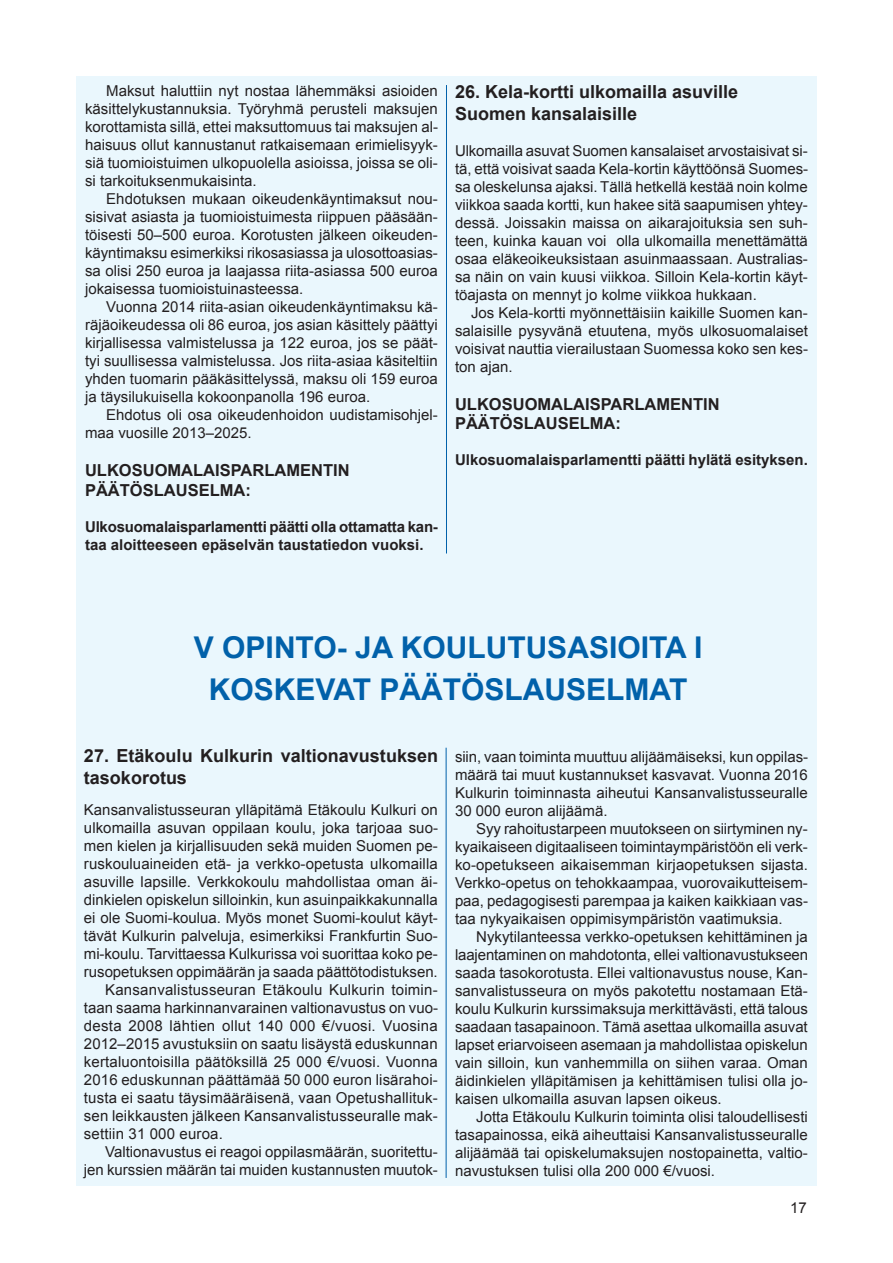
<style>
.page{position:relative;width:893px;height:1263px;background:#fff}
.page>*{position:absolute;margin:0;border:0;box-sizing:border-box;transform-origin:0 0}
.t1{font:700 30px/42px "Arial";color:#0161aa;text-align:center}
.t2{font:700 18px/21.6px "Arial";color:#231f20}
.t3{font:700 16.5px/19.8px "Arial";color:#231f20}
.t4{font:15px/18px "Arial";color:#231f20;text-align:justify}
.t5{font:700 15px/18px "Arial";color:#231f20}
.t6{font:15px "Arial";letter-spacing:.02em;color:#231f20}
</style>
<div class="page">
<div style="left:76px;top:77px;width:741px;height:1109px;background:#eaf7fd"></div>
<hr style="left:446px;top:85px;width:1px;height:468px;background:#0161aa">
<hr style="left:446px;top:748px;width:1px;height:430px;background:#0161aa">
<p class="t4" style="left:85px;top:82px;width:354px;text-indent:21px">Maksut haluttiin nyt nostaa lähemmäksi asioiden käsittelykustannuksia. Työryhmä perusteli maksujen korottamista sillä, ettei maksuttomuus tai maksujen al&shy;haisuus ollut kannustanut ratkaisemaan erimielisyyk&shy;siä tuomioistuimen ulkopuolella asioissa, joissa se oli&shy;si tarkoituksenmukaisinta.</p>
<p class="t4" style="left:85px;top:190px;width:354px;text-indent:21px">Ehdotuksen mukaan oikeudenkäyntimaksut nou&shy;sisivat asiasta ja tuomioistuimesta riippuen pääsään&shy;töisesti 50–500 euroa. Korotusten jälkeen oikeuden&shy;käyntimaksu esimerkiksi rikosasiassa ja ulosottoasias&shy;sa olisi 250 euroa ja laajassa riita-asiassa 500 euroa jokaisessa tuomioistuinasteessa.</p>
<p class="t4" style="left:85px;top:298px;width:354px;text-indent:21px">Vuonna 2014 riita-asian oikeudenkäyntimaksu kä&shy;räjäoikeudessa oli 86 euroa, jos asian käsittely päättyi kirjallisessa valmistelussa ja 122 euroa, jos se päät&shy;tyi suullisessa valmistelussa. Jos riita-asiaa käsiteltiin yhden tuomarin pääkäsittelyssä, maksu oli 159 euroa ja täysilukuisella kokoonpanolla 196 euroa.</p>
<p class="t4" style="left:85px;top:406px;width:354px;text-indent:21px">Ehdotus oli osa oikeudenhoidon uudistamisohjel&shy;maa vuosille 2013–2025.</p>
<p class="t3" style="left:85px;top:461px;width:266px">ULKOSUOMALAISPARLAMENTIN<br>PÄÄTÖSLAUSELMA:</p>
<p class="t5" style="left:85px;top:518px;width:354px">Ulkosuomalaisparlamentti päätti olla ottamatta kan&shy;taa aloitteeseen epäselvän taustatiedon vuoksi.</p>
<p class="t2" style="left:455px;top:82px;width:285px">26. Kela-kortti ulkomailla asuville<br>Suomen kansalaisille</p>
<p class="t4" style="left:455px;top:142px;width:355px">Ulkomailla asuvat Suomen kansalaiset arvostaisivat si&shy;tä, että voisivat saada Kela-kortin käyttöönsä Suomes&shy;sa oleskelunsa ajaksi. Tällä hetkellä kestää noin kolme viikkoa saada kortti, kun hakee sitä saapumisen yhtey&shy;dessä. Joissakin maissa on aikarajoituksia sen suh&shy;teen, kuinka kauan voi olla ulkomailla menettämättä osaa eläkeoikeuksistaan asuinmaassaan. Australias&shy;sa näin on vain kuusi viikkoa. Silloin Kela-kortin käyt&shy;töajasta on mennyt jo kolme viikkoa hukkaan.</p>
<p class="t4" style="left:455px;top:304px;width:355px;text-indent:16px">Jos Kela-kortti myönnettäisiin kaikille Suomen kan&shy;salaisille pysyvänä etuutena, myös ulkosuomalaiset voisivat nauttia vierailustaan Suomessa koko sen kes&shy;ton ajan.</p>
<p class="t3" style="left:455px;top:394px;width:266px">ULKOSUOMALAISPARLAMENTIN<br>PÄÄTÖSLAUSELMA:</p>
<p class="t5" style="left:455px;top:452px;width:354px">Ulkosuomalaisparlamentti päätti hylätä esityksen.</p>
<h1 class="t1" style="left:194px;top:627px;width:510px">V OPINTO- JA KOULUTUSASIOITA I<br>KOSKEVAT PÄÄTÖSLAUSELMAT</h1>
<p class="t2" style="left:84px;top:746px;width:356px">27. Etäkoulu Kulkurin valtionavustuksen tasokorotus</p>
<p class="t4" style="left:84px;top:801px;width:355px">Kansanvalistusseuran ylläpitämä Etäkoulu Kulkuri on</p>
<p class="t4" style="left:84px;top:819px;width:356px">ulkomailla asuvan oppilaan koulu, joka tarjoaa suo-</p>
<p class="t4" style="left:84px;top:837px;width:355px">men kielen ja kirjallisuuden sekä muiden Suomen pe-</p>
<p class="t4" style="left:84px;top:855px;width:355px">ruskouluaineiden etä- ja verkko-opetusta ulkomailla</p>
<p class="t4" style="left:84px;top:873px;width:355px">asuville lapsille. Verkkokoulu mahdollistaa oman äi-</p>
<p class="t4" style="left:84px;top:891px;width:355px">dinkielen opiskelun silloinkin, kun asuinpaikkakunnalla</p>
<p class="t4" style="left:84px;top:909px;width:355px">ei ole Suomi-koulua. Myös monet Suomi-koulut käyt-</p>
<p class="t4" style="left:84px;top:927px;width:355px">tävät Kulkurin palveluja, esimerkiksi Frankfurtin Suo-</p>
<p class="t4" style="left:84px;top:945px;width:355px">mi-koulu. Tarvittaessa Kulkurissa voi suorittaa koko pe-</p>
<p class="t4" style="left:84px;top:963px;width:355px">rusopetuksen oppimäärän ja saada päättötodistuksen.</p>
<p class="t4" style="left:105px;top:981px;width:334px">Kansanvalistusseuran Etäkoulu Kulkurin toimin-</p>
<p class="t4" style="left:84px;top:999px;width:356px">taan saama harkinnanvarainen valtionavustus on vuo-</p>
<p class="t6" style="left:84px;top:1016px;width:355px">desta 2008 lähtien ollut 140 000 €/vuosi. Vuosina</p>
<p class="t4" style="left:84px;top:1035px;width:355px">2012–2015 avustuksiin on saatu lisäystä eduskunnan</p>
<p class="t4" style="left:84px;top:1053px;width:355px">kertaluontoisilla päätöksillä 25 000 €/vuosi. Vuonna</p>
<p class="t4" style="left:84px;top:1071px;width:355px">2016 eduskunnan päättämää 50 000 euron lisärahoi-</p>
<p class="t4" style="left:84px;top:1089px;width:355px">tusta ei saatu täysimääräisenä, vaan Opetushallituk-</p>
<p class="t4" style="left:84px;top:1107px;width:355px">sen leikkausten jälkeen Kansanvalistusseuralle mak-</p>
<p class="t4" style="left:84px;top:1125px;width:140px">settiin 31 000 euroa.</p>
<p class="t4" style="left:105px;top:1143px;width:334px">Valtionavustus ei reagoi oppilasmäärän, suoritettu-</p>
<p class="t4" style="left:84px;top:1161px;width:355px">jen kurssien määrän tai muiden kustannusten muutok-</p>
<p class="t4" style="left:455px;top:747px;width:355px">siin, vaan toiminta muuttuu alijäämäiseksi, kun oppilas&shy;määrä tai muut kustannukset kasvavat. Vuonna 2016<br>Kulkurin toiminnasta aiheutui Kansanvalistusseuralle 30 000 euron alijäämä.</p>
<p class="t4" style="left:455px;top:819px;width:355px;text-indent:21px">Syy rahoitustarpeen muutokseen on siirtyminen ny&shy;kyaikaiseen digitaaliseen toimintaympäristöön eli verk&shy;ko-opetukseen aikaisemman kirjaopetuksen sijasta.<br>Verkko-opetus on tehokkaampaa, vuorovaikutteisem&shy;paa, pedagogisesti parempaa ja kaiken kaikkiaan vas&shy;taa nykyaikaisen oppimisympäristön vaatimuksia.</p>
<p class="t4" style="left:455px;top:927px;width:355px;text-indent:21px">Nykytilanteessa verkko-opetuksen kehittäminen ja laajentaminen on mahdotonta, ellei valtionavustukseen saada tasokorotusta. Ellei valtionavustus nouse, Kan&shy;sanvalistusseura on myös pakotettu nostamaan Etä&shy;koulu Kulkurin kurssimaksuja merkittävästi, että talous saadaan tasapainoon. Tämä asettaa ulkomailla asuvat lapset eriarvoiseen asemaan ja mahdollistaa opiskelun vain silloin, kun vanhemmilla on siihen varaa. Oman äidinkielen ylläpitämisen ja kehittämisen tulisi olla jo&shy;kaisen ulkomailla asuvan lapsen oikeus.</p>
<p class="t4" style="left:455px;top:1107px;width:354px;text-indent:21px">Jotta Etäkoulu Kulkurin toiminta olisi taloudellisesti tasapainossa, eikä aiheuttaisi Kansanvalistusseuralle alijäämää tai opiskelumaksujen nostopainetta, valtio&shy;navustuksen tulisi olla 200 000 €/vuosi.</p>
<p class="t4" style="left:790px;top:1198px;width:18px">17</p>
</div>
